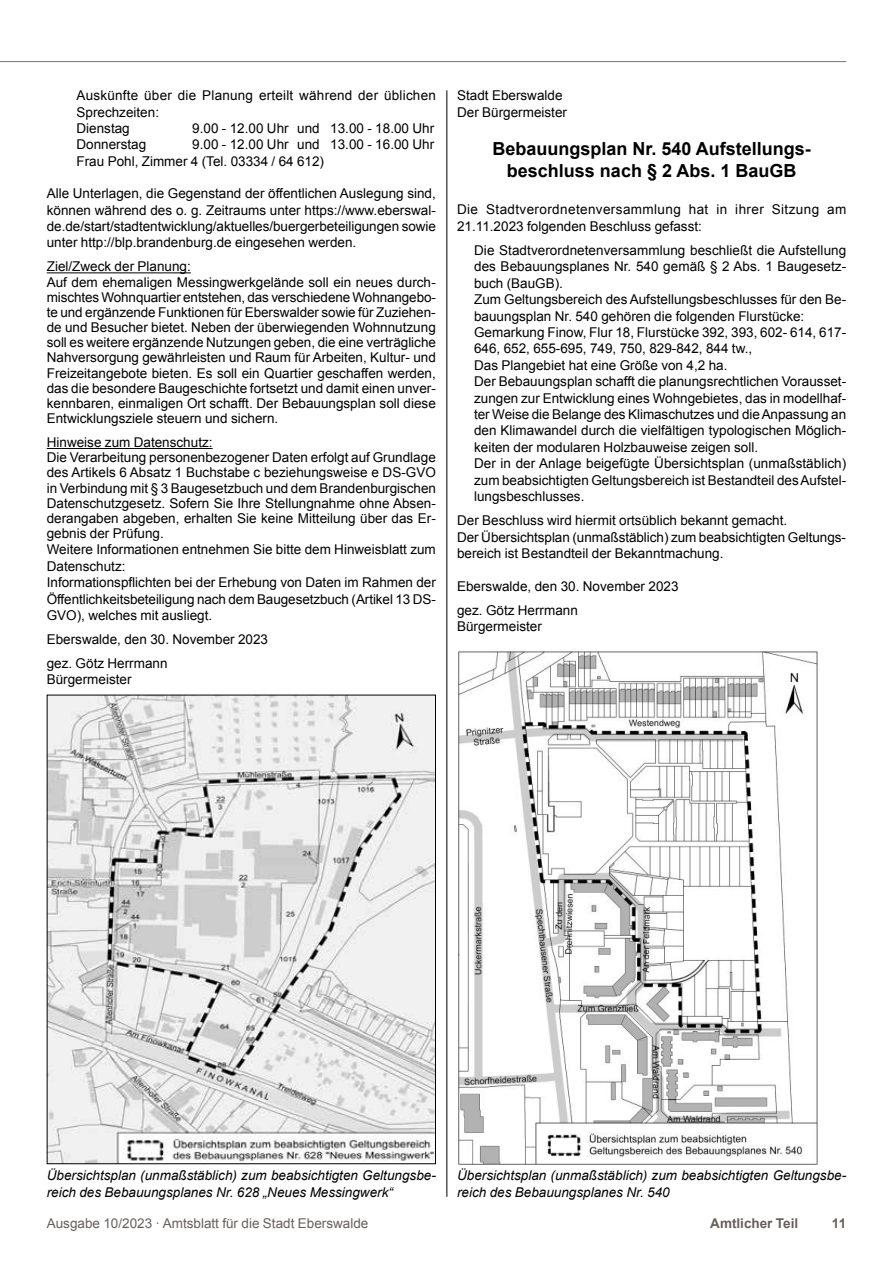
<style>
.page{position:relative;width:893px;height:1263px;background:#fff}
.page>*{position:absolute;margin:0;border:0;box-sizing:border-box;transform-origin:0 0}
.t1{font:700 18px/21.8px "Arial";color:#000;text-align:center}
.t2{font:13.5px/16.4px "Arial";color:#000}
.t3{font:italic 13.5px/16.4px "Arial";color:#000}
.t4{font:13.5px/16.4px "Arial";letter-spacing:.03em;color:#000}
.t5{font:13.5px "Arial";color:#66605c}
.t6{font:700 13.5px "Arial";color:#66605c}
</style>
<div class="page">
<hr style="left:0;top:61px;width:846px;height:1px;background:#787370">
<hr style="left:446px;top:90px;width:1px;height:1107px;background:#000">
<hr style="left:47px;top:272px;width:144px;height:1px;background:#000">
<hr style="left:47px;top:448px;width:166px;height:1px;background:#000">
<img style="left:49px;top:697px;width:385px;height:465px">
<img style="left:458px;top:651px;width:360px;height:513px">
<p class="t2" style="left:77px;top:87px;width:361px">Auskünfte über die Planung erteilt während der üblichen<br>Sprechzeiten:<br>Dienstag</p>
<p class="t2" style="left:192px;top:120px;width:243px">9.00 - 12.00 Uhr und 13.00 - 18.00 Uhr</p>
<p class="t2" style="left:77px;top:136px;width:359px;text-indent:116px">9.00 - 12.00 Uhr und 13.00 - 16.00 Uhr<br>Frau Pohl, Zimmer 4 (Tel. 03334 / 64 612)</p>
<p class="t2" style="left:47px;top:186px;width:391px;text-align:justify">Alle Unterlagen, die Gegenstand der öffentlichen Auslegung sind, können während des o. g. Zeitraums unter https://www.eberswal&shy;de.de/start/stadtentwicklung/aktuelles/buergerbeteiligungen sowie unter http://blp.brandenburg.de eingesehen werden.</p>
<p class="t2" style="left:47px;top:259px;width:391px;line-height:15.1px">Ziel/Zweck der Planung:<br>Auf dem ehemaligen Messingwerkgelände soll ein neues durch&shy;mischtes Wohnquartier entstehen, das verschiedene Wohnangebo&shy;te und ergänzende Funktionen für Eberswalder sowie für Zuziehen&shy;de und Besucher bietet. Neben der überwiegenden Wohnnutzung soll es weitere ergänzende Nutzungen geben, die eine verträgliche Nahversorgung gewährleisten und Raum für Arbeiten, Kultur- und Freizeitangebote bieten. Es soll ein Quartier geschaffen werden, das die besondere Baugeschichte fortsetzt und damit einen unver&shy;kennbaren, einmaligen Ort schafft. Der Bebauungsplan soll diese Entwicklungsziele steuern und sichern.</p>
<p class="t2" style="left:47px;top:435px;width:391px;line-height:15.8px">Hinweise zum Datenschutz:<br>Die Verarbeitung personenbezogener Daten erfolgt auf Grundlage des Artikels 6 Absatz 1 Buchstabe c beziehungsweise e DS-GVO in Verbindung mit § 3 Baugesetzbuch und dem Brandenburgischen Datenschutzgesetz. Sofern Sie Ihre Stellungnahme ohne Absen&shy;derangaben abgeben, erhalten Sie keine Mitteilung über das Er&shy;gebnis der Prüfung.<br>Weitere Informationen entnehmen Sie bitte dem Hinweisblatt zum Datenschutz:<br>Informationspflichten bei der Erhebung von Daten im Rahmen der Öffentlichkeitsbeteiligung nach dem Baugesetzbuch (Artikel 13 DS-GVO), welches mit ausliegt.</p>
<p class="t2" style="left:47px;top:627px;width:223px;line-height:24px">Eberswalde, den 30. November 2023 gez. Götz Herrmann</p>
<p class="t2" style="left:47px;top:671px;width:86px">Bürgermeister</p>
<p class="t2" style="left:77px;top:136px;width:71px">Donnerstag</p>
<p class="t2" style="left:457px;top:87px;width:111px">Stadt Eberswalde<br>Der Bürgermeister</p>
<h1 class="t1" style="left:492px;top:138px;width:320px">Bebauungsplan Nr. 540 Aufstellungs&shy;beschluss nach § 2 Abs. 1 BauGB</h1>
<p class="t4" style="left:457px;top:202px;width:391px">Die Stadtverordnetenversammlung hat in ihrer Sitzung am<br>21.11.2023 folgenden Beschluss gefasst:</p>
<p class="t2" style="left:474px;top:242px;width:374px">Die Stadtverordnetenversammlung beschließt die Aufstellung des Bebauungsplanes Nr. 540 gemäß § 2 Abs. 1 Baugesetz&shy;buch (BauGB).<br>Zum Geltungsbereich des Aufstellungsbeschlusses für den Be&shy;bauungsplan Nr. 540 gehören die folgenden Flurstücke:<br>Gemarkung Finow, Flur 18, Flurstücke 392, 393, 602- 614, 617- 646, 652, 655-695, 749, 750, 829-842, 844 tw.,<br>Das Plangebiet hat eine Größe von 4,2 ha.<br>Der Bebauungsplan schafft die planungsrechtlichen Vorausset&shy;zungen zur Entwicklung eines Wohngebietes, das in modellhaf&shy;ter Weise die Belange des Klimaschutzes und die Anpassung an den Klimawandel durch die vielfältigen typologischen Möglich&shy;keiten der modularen Holzbauweise zeigen soll.<br>Der in der Anlage beigefügte Übersichtsplan (unmaßstäblich) zum beabsichtigten Geltungsbereich ist Bestandteil des Aufstel&shy;lungsbeschlusses.</p>
<p class="t2" style="left:457px;top:512px;width:390px">Der Beschluss wird hiermit ortsüblich bekannt gemacht.<br>Der Übersichtsplan (unmaßstäblich) zum beabsichtigten Geltungs&shy;bereich ist Bestandteil der Bekanntmachung.</p>
<p class="t2" style="left:457px;top:574px;width:223px;line-height:24.2px">Eberswalde, den 30. November 2023 gez. Götz Herrmann</p>
<p class="t2" style="left:457px;top:619px;width:86px">Bürgermeister</p>
<p class="t3" style="left:47px;top:1167px;width:391px">Übersichtsplan (unmaßstäblich) zum beabsichtigten Geltungsbe&shy;reich des Bebauungsplanes Nr. 628 „Neues Messingwerk“</p>
<p class="t3" style="left:457px;top:1167px;width:391px">Übersichtsplan (unmaßstäblich) zum beabsichtigten Geltungsbe&shy;reich des Bebauungsplanes Nr. 540</p>
<p class="t5" style="left:47px;top:1214px;width:323px">Ausgabe 10/2023 · Amtsblatt für die Stadt Eberswalde</p>
<p class="t6" style="left:710px;top:1214px;width:89px">Amtlicher Teil</p>
<p class="t6" style="left:832px;top:1214px;width:16px">11</p>
</div>
